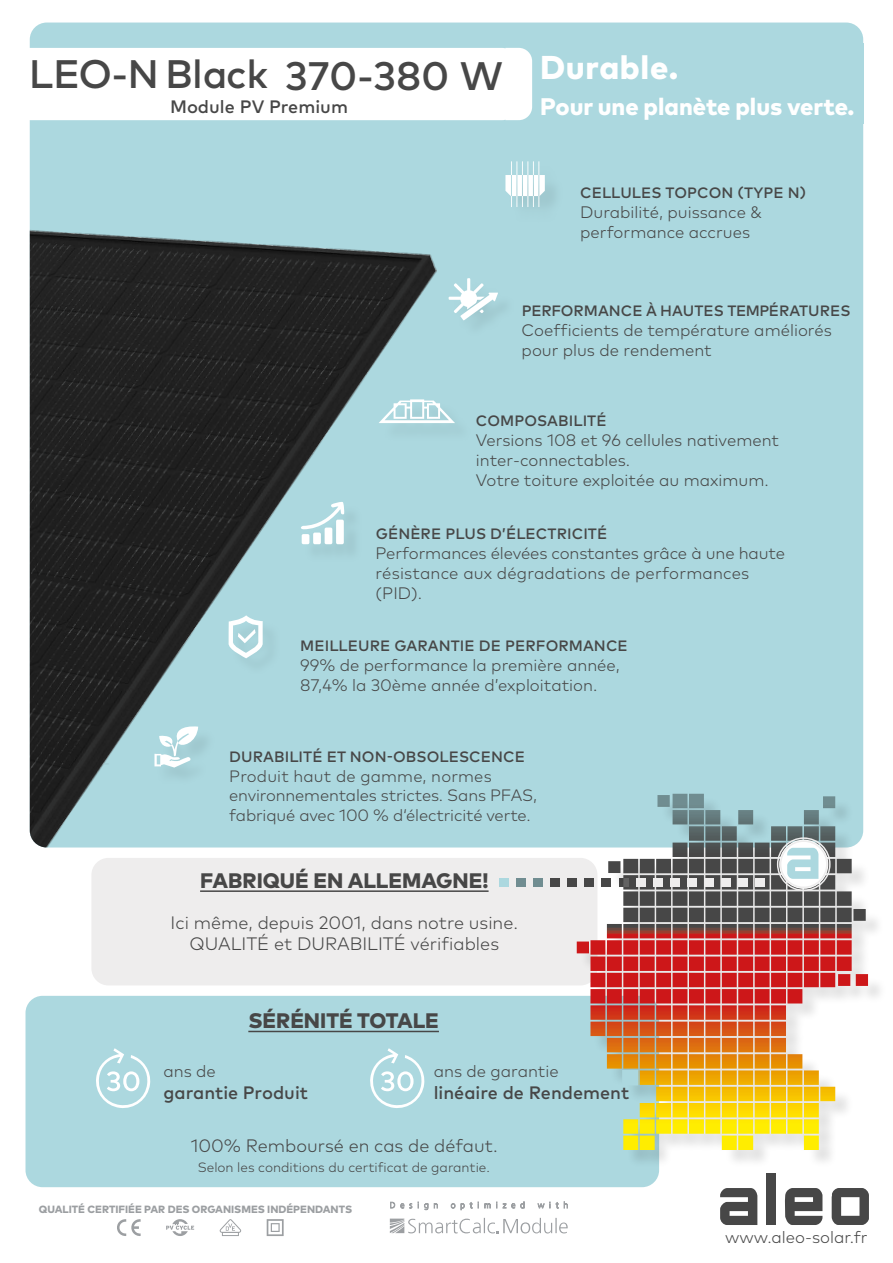
<style>
.page{position:relative;width:893px;height:1263px;background:#fff}
.page>*{position:absolute;margin:0;border:0;box-sizing:border-box;transform-origin:0 0}
.t1{font:500 39.75px "Mark Pro";color:#474747}
.t2{font:800 33px "Mark Pro";letter-spacing:.02em;color:#fff}
.t3{font:800 24px "Mark Pro";color:#fff}
.t4{font:800 21px "Mark Pro";color:#474747}
.t5{font:300 18px/21px "Mark Pro";color:#474747;text-align:center}
.t6{font:500 18px "Mark Pro";color:#474747}
.t7{font:300 16.65px/20px "Mark Pro";color:#474747}
.t8{font:300 16.5px/19.8px "Mark Pro";letter-spacing:-.01em;color:#474747}
.t9{font:500 15px "Mark Pro";letter-spacing:.005em;color:#474747}
.t10{font:300 13.5px "Mark Pro";color:#474747}
.t11{font:800 10.5px "Mark Pro";color:#9c9fa2}
</style>
<div class="page">
<div style="left:26px;top:996px;width:633px;height:191px;background:#acd8df;border-radius:17px"></div>
<div style="left:91px;top:858px;width:506px;height:127px;background:#eeeded;border-radius:17px"></div>
<div style="left:30px;top:23px;width:833px;height:824px;background:#acd8df;border-radius:17px"></div>
<svg style="left:117px;top:1219px;width:24px;height:17px"></svg>
<svg style="left:166px;top:1219px;width:28px;height:17px"></svg>
<svg style="left:220px;top:1219px;width:21px;height:17px"></svg>
<svg style="left:267px;top:1219px;width:17px;height:17px"></svg>
<svg style="left:390px;top:1201px;width:178px;height:10px"></svg>
<svg style="left:390px;top:1218px;width:178px;height:15px"></svg>
<div style="left:579px;top:796px;width:308px;height:372px;background:#000;opacity:.11"></div>
<svg style="left:722px;top:796px;width:146px;height:354px"></svg>
<div style="left:755px;top:878px;width:9px;height:8px;background:#eeeded"></div>
<div style="left:738px;top:878px;width:9px;height:8px;background:#eeeded"></div>
<div style="left:721px;top:878px;width:9px;height:8px;background:#eeeded"></div>
<div style="left:704px;top:878px;width:9px;height:8px;background:#eeeded"></div>
<div style="left:687px;top:878px;width:9px;height:8px;background:#eeeded"></div>
<div style="left:670px;top:878px;width:9px;height:8px;background:#eeeded"></div>
<div style="left:653px;top:878px;width:9px;height:8px;background:#eeeded"></div>
<div style="left:636px;top:878px;width:9px;height:8px;background:#eeeded"></div>
<svg style="left:619px;top:878px;width:9px;height:8px"></svg>
<div style="left:602px;top:878px;width:9px;height:8px;background:#474747"></div>
<div style="left:585px;top:878px;width:9px;height:8px;background:#474747"></div>
<div style="left:568px;top:878px;width:9px;height:8px;background:#474747"></div>
<div style="left:551px;top:878px;width:9px;height:8px;background:#474747"></div>
<div style="left:534px;top:878px;width:9px;height:8px;background:#708d91"></div>
<div style="left:517px;top:878px;width:9px;height:8px;background:#708d91"></div>
<div style="left:500px;top:878px;width:9px;height:8px;background:#acd8df"></div>
<svg style="left:779px;top:840px;width:49px;height:49px"></svg>
<div style="left:777px;top:837px;width:54px;height:54px;border:1px solid #eeeded;border-radius:50%"></div>
<div style="left:780px;top:840px;width:48px;height:48px;border:1px solid #eeeded;border-radius:50%"></div>
<svg style="left:787px;top:848px;width:31px;height:31px"></svg>
<svg style="left:785px;top:1188px;width:37px;height:37px"></svg>
<svg style="left:832px;top:1188px;width:37px;height:37px"></svg>
<svg style="left:720px;top:1188px;width:37px;height:37px"></svg>
<div style="left:767px;top:1174px;width:9px;height:51px;background:#474747"></div>
<img style="left:30px;top:230px;width:407px;height:617px">
<svg style="left:370px;top:1048px;width:55px;height:60px"></svg>
<svg style="left:96px;top:1048px;width:55px;height:60px"></svg>
<div style="left:304px;top:505px;width:58px;height:57px;background:#a7d2d9"></div>
<svg style="left:299px;top:501px;width:45px;height:43px"></svg>
<svg style="left:505px;top:161px;width:40px;height:46px"></svg>
<div style="left:157px;top:729px;width:60px;height:57px;background:#aad6dd"></div>
<svg style="left:154px;top:725px;width:44px;height:42px"></svg>
<svg style="left:449px;top:278px;width:49px;height:42px"></svg>
<div style="left:231px;top:619px;width:51px;height:57px;background:#aad5dc"></div>
<svg style="left:228px;top:615px;width:35px;height:43px"></svg>
<div style="left:382px;top:402px;width:91px;height:40px;background:#a9d5db"></div>
<svg style="left:379px;top:399px;width:76px;height:24px"></svg>
<div style="left:30px;top:48px;width:502px;height:72px;background:#fff"></div>
<hr style="left:248px;top:1031px;width:191px;height:1px;background:#474747">
<hr style="left:200px;top:890px;width:289px;height:2px;background:#474747">
<div style="left:622px;top:1070px;width:16px;height:15px;background:#acd8df"></div>
<h1 class="t1" style="left:29px;top:44px;width:476px">LEO-N Black 370-380 W</h1>
<h2 class="t2" style="left:540px;top:42px;width:140px">Durable.</h2>
<h3 class="t3" style="left:540px;top:88px;width:316px">Pour une planète plus verte.</h3>
<p class="t6" style="left:170px;top:93px;width:179px">Module PV Premium</p>
<p class="t9" style="left:580px;top:181px;width:228px">CELLULES TOPCON (TYPE N)</p>
<p class="t7" style="left:580px;top:201px;width:183px">Durabilité, puissance &amp; performance accrues</p>
<p class="t9" style="left:522px;top:299px;width:330px">PERFORMANCE À HAUTES TEMPÉRATURES</p>
<p class="t7" style="left:522px;top:318px;width:312px">Coefficients de température améliorés pour plus de rendement</p>
<p class="t9" style="left:476px;top:410px;width:132px">COMPOSABILITÉ</p>
<p class="t7" style="left:476px;top:429px;width:305px">Versions 108 et 96 cellules nativement inter-connectables.<br>Votre toiture exploitée au maximum.</p>
<p class="t9" style="left:376px;top:522px;width:233px">GÉNÈRE PLUS D’ÉLECTRICITÉ</p>
<p class="t7" style="left:376px;top:542px;width:411px">Performances élevées constantes grâce à une haute résistance aux dégradations de performances (PID).</p>
<p class="t9" style="left:300px;top:635px;width:329px">MEILLEURE GARANTIE DE PERFORMANCE</p>
<p class="t7" style="left:300px;top:654px;width:321px">99% de performance la première année,<br>87,4% la 30ème année d’exploitation.</p>
<p class="t9" style="left:229px;top:745px;width:297px">DURABILITÉ ET NON-OBSOLESCENCE</p>
<p class="t8" style="left:229px;top:765px;width:309px">Produit haut de gamme, normes environnementales strictes. Sans PFAS, fabriqué avec 100 % d‘électricité verte.</p>
<p class="t4" style="left:200px;top:865px;width:290px">FABRIQUÉ EN ALLEMAGNE!</p>
<p class="t5" style="left:171px;top:911px;width:349px">Ici même, depuis 2001, dans notre usine.<br>QUALITÉ et DURABILITÉ vérifiables</p>
<p class="t4" style="left:248px;top:1005px;width:192px">SÉRÉNITÉ TOTALE</p>
<p class="t7" style="left:163px;top:1060px;width:54px">ans de</p>
<p class="t6" style="left:163px;top:1079px;width:146px">garantie Produit</p>
<p class="t7" style="left:434px;top:1060px;width:127px">ans de garantie</p>
<p class="t6" style="left:434px;top:1079px;width:197px">linéaire de Rendement</p>
<p class="t5" style="left:191px;top:1133px;width:309px">100% Remboursé en cas de défaut.</p>
<p class="t10" style="left:198px;top:1157px;width:294px">Selon les conditions du certificat de garantie.</p>
<p class="t11" style="left:39px;top:1201px;width:315px">QUALITÉ CERTIFIÉE PAR DES ORGANISMES INDÉPENDANTS</p>
<p class="t7" style="left:725px;top:1225px;width:144px">www.aleo-solar.fr</p>
</div>
